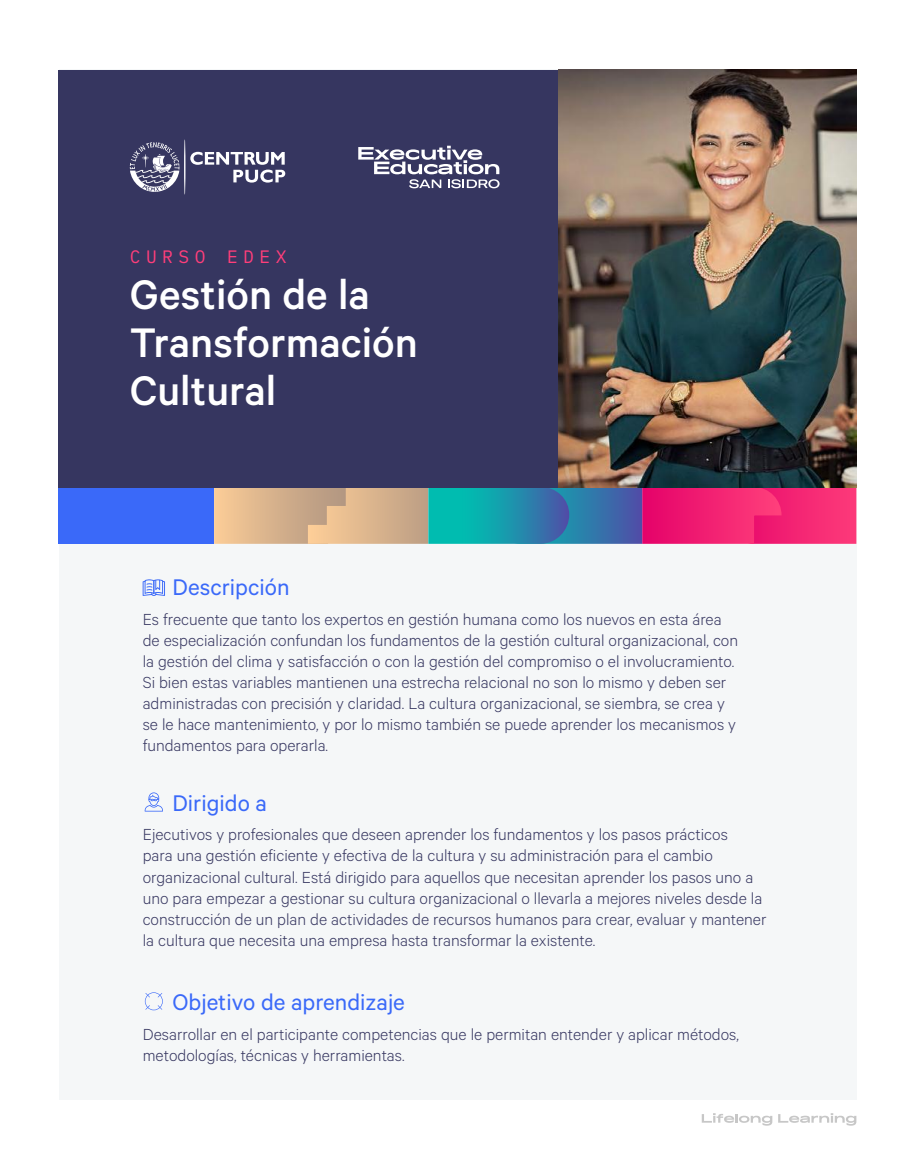
<style>
.page{position:relative;width:915px;height:1170px;background:#fff}
.page>*{position:absolute;margin:0;border:0;box-sizing:border-box;transform-origin:0 0}
.t1{font:500 46.5px/48px "Calibre";color:#fff}
.t2{font:25.5px "Calibre";color:#3a69f9}
.t3{font:300 18px/21px "Calibre";color:#363660}
.t4{font:18px "i A Writer Duospace";letter-spacing:.3em;color:#ff3e7a}
</style>
<div class="page">
<div style="left:59px;top:70px;width:797px;height:1030px;background:#f5f7f8"></div>
<div style="left:58px;top:487px;width:156px;height:57px;background:#3a69f9"></div>
<div style="left:59px;top:70px;width:499px;height:417px;background:#363660"></div>
<svg style="left:214px;top:487px;width:642px;height:57px;background:#a3748d"></svg>
<img style="left:558px;top:70px;width:298px;height:417px">
<svg style="left:701px;top:1113px;width:155px;height:12px"></svg>
<svg style="left:190px;top:152px;width:95px;height:30px"></svg>
<hr style="left:184px;top:139px;width:1px;height:56px;background:#fff;border-radius:50%">
<svg style="left:130px;top:142px;width:49px;height:50px"></svg>
<svg style="left:358px;top:146px;width:141px;height:42px"></svg>
<svg style="left:145px;top:992px;width:18px;height:18px"></svg>
<svg style="left:145px;top:792px;width:18px;height:19px"></svg>
<svg style="left:143px;top:579px;width:22px;height:17px"></svg>
<p class="t4" style="left:130px;top:243px;width:158px">CURSO EDEX</p>
<h1 class="t1" style="left:130px;top:269px;width:289px">Gestión de la<br>Transformación<br>Cultural</h1>
<h2 class="t2" style="left:172px;top:572px;width:118px">Descripción</h2>
<p class="t3" style="left:143px;top:607px;width:596px">Es frecuente que tanto los expertos en gestión humana como los nuevos en esta área de especialización confundan los fundamentos de la gestión cultural organizacional, con la gestión del clima y satisfacción o con la gestión del compromiso o el involucramiento.<br>Si bien estas variables mantienen una estrecha relacional no son lo mismo y deben ser administradas con precisión y claridad. La cultura organizacional, se siembra, se crea y se le hace mantenimiento, y por lo mismo también se puede aprender los mecanismos y fundamentos para operarla.</p>
<h2 class="t2" style="left:172px;top:788px;width:96px">Dirigido a</h2>
<p class="t3" style="left:143px;top:823px;width:625px">Ejecutivos y profesionales que deseen aprender los fundamentos y los pasos prácticos<br>para una gestión eficiente y efectiva de la cultura y su administración para el cambio organizacional cultural. Está dirigido para aquellos que necesitan aprender los pasos uno a uno para empezar a gestionar su cultura organizacional o llevarla a mejores niveles desde la construcción de un plan de actividades de recursos humanos para crear, evaluar y mantener la cultura que necesita una empresa hasta transformar la existente.</p>
<h2 class="t2" style="left:172px;top:987px;width:234px">Objetivo de aprendizaje</h2>
<p class="t3" style="left:143px;top:1022px;width:597px">Desarrollar en el participante competencias que le permitan entender y aplicar métodos, metodologías, técnicas y herramientas.</p>
</div>
